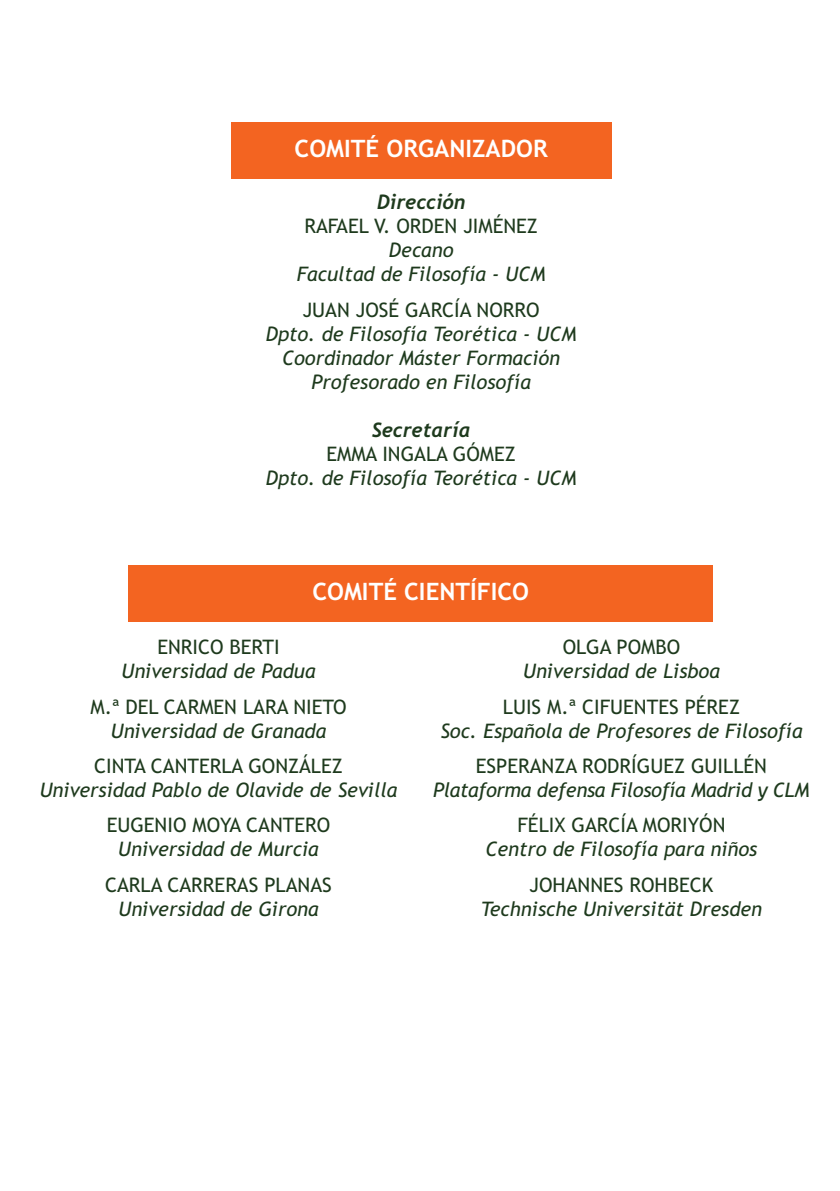
<style>
.page{position:relative;width:840px;height:1191px;background:#fff}
.page>*{position:absolute;margin:0;border:0;box-sizing:border-box;transform-origin:0 0}
.t1{font:700 24px "Trebuchet MS";color:#fff}
.t2{font:italic 20px/24px "Trebuchet MS";color:#1e3a1d;text-align:center}
.t3{font:20px "Trebuchet MS";color:#1e3a1d}
.t4{font:italic 700 20px "Trebuchet";color:#1e3a1d}
</style>
<div class="page">
<div style="left:231px;top:122px;width:380px;height:57px;background:#f36421"></div>
<div style="left:128px;top:565px;width:584px;height:57px;background:#f36421"></div>
<p class="t1" style="left:294px;top:134px;width:254px">COMITÉ ORGANIZADOR</p>
<p class="t4" style="left:377px;top:191px;width:90px">Dirección</p>
<p class="t3" style="left:304px;top:215px;width:235px">RAFAEL V. ORDEN JIMÉNEZ</p>
<p class="t2" style="left:296px;top:238px;width:250px">Decano<br>Facultad de Filosofía - UCM</p>
<p class="t3" style="left:302px;top:298px;width:238px">JUAN JOSÉ GARCÍA NORRO</p>
<p class="t2" style="left:265px;top:322px;width:312px">Dpto. de Filosofía Teorética - UCM<br>Coordinador Máster Formación<br>Profesorado en Filosofía</p>
<p class="t4" style="left:371px;top:418px;width:100px">Secretaría</p>
<p class="t3" style="left:326px;top:442px;width:191px">EMMA INGALA GÓMEZ</p>
<p class="t2" style="left:265px;top:466px;width:312px">Dpto. de Filosofía Teorética - UCM</p>
<p class="t1" style="left:312px;top:577px;width:218px">COMITÉ CIENTÍFICO</p>
<p class="t3" style="left:157px;top:635px;width:124px">ENRICO BERTI</p>
<p class="t2" style="left:121px;top:659px;width:196px">Universidad de Padua</p>
<p class="t3" style="left:90px;top:695px;width:257px">M.ª DEL CARMEN LARA NIETO</p>
<p class="t2" style="left:111px;top:718px;width:217px">Universidad de Granada</p>
<p class="t3" style="left:94px;top:754px;width:250px">CINTA CANTERLA GONZÁLEZ</p>
<p class="t2" style="left:40px;top:778px;width:359px">Universidad Pablo de Olavide de Sevilla</p>
<p class="t3" style="left:107px;top:813px;width:225px">EUGENIO MOYA CANTERO</p>
<p class="t2" style="left:118px;top:837px;width:202px">Universidad de Murcia</p>
<p class="t3" style="left:105px;top:873px;width:228px">CARLA CARRERAS PLANAS</p>
<p class="t2" style="left:118px;top:896px;width:201px">Universidad de Girona</p>
<p class="t3" style="left:562px;top:635px;width:119px">OLGA POMBO</p>
<p class="t2" style="left:522px;top:659px;width:198px">Universidad de Lisboa</p>
<p class="t3" style="left:502px;top:695px;width:238px">LUIS M.ª CIFUENTES PÉREZ</p>
<p class="t2" style="left:440px;top:718px;width:363px">Soc. Española de Profesores de Filosofía</p>
<p class="t3" style="left:475px;top:754px;width:292px">ESPERANZA RODRÍGUEZ GUILLÉN</p>
<p class="t2" style="left:433px;top:778px;width:378px">Plataforma defensa Filosofía Madrid y CLM</p>
<p class="t3" style="left:517px;top:813px;width:209px">FÉLIX GARCÍA MORIYÓN</p>
<p class="t2" style="left:485px;top:837px;width:273px">Centro de Filosofía para niños</p>
<p class="t3" style="left:529px;top:873px;width:185px">JOHANNES ROHBECK</p>
<p class="t2" style="left:480px;top:896px;width:283px">Technische Universität Dresden</p>
</div>
